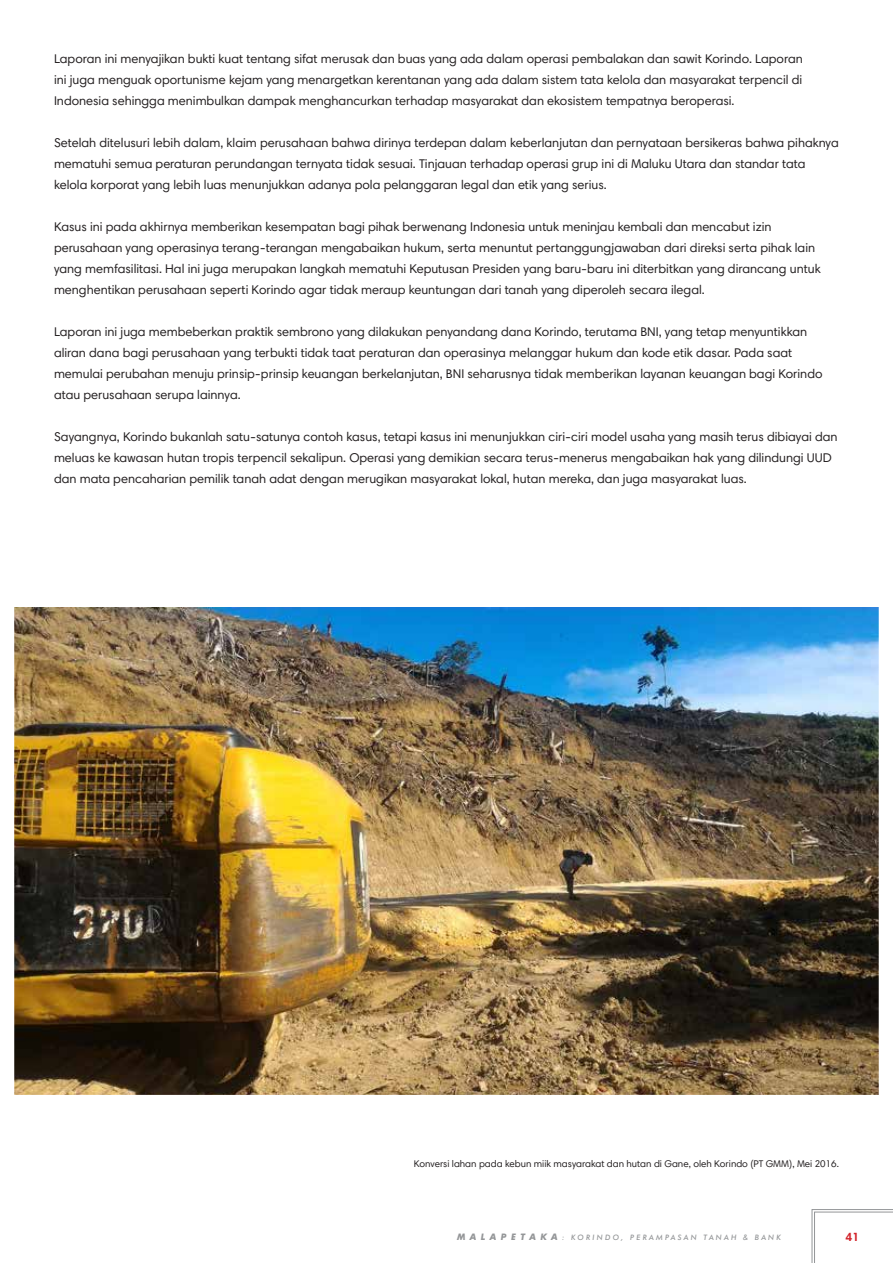
<style>
.page{position:relative;width:893px;height:1263px;background:#fff}
.page>*{position:absolute;margin:0;border:0;box-sizing:border-box;transform-origin:0 0}
.t1{font:12.75px/21px "Harmonia Sans Std";color:#231f20}
.t2{font:700 12px "Harmonia Sans Std";color:#d2232a}
.t3{font:9.75px "Harmonia Sans Std";color:#231f20}
.t4{font:italic 500 7.5px "Futura BT";letter-spacing:.3em;color:#949698}
.s1{font-weight:700;font-size:9px}
</style>
<div class="page">
<svg style="left:811px;top:1209px;width:82px;height:54px"></svg>
<img style="left:15px;top:608px;width:863px;height:486px">
<p class="t1" style="left:54px;top:48px;width:750px;text-align:justify">Laporan ini menyajikan bukti kuat tentang sifat merusak dan buas yang ada dalam operasi pembalakan dan sawit Korindo. Laporan ini juga menguak oportunisme kejam yang menargetkan kerentanan yang ada dalam sistem tata kelola dan masyarakat terpencil di Indonesia sehingga menimbulkan dampak menghancurkan terhadap masyarakat dan ekosistem tempatnya beroperasi.</p>
<p class="t1" style="left:54px;top:132px;width:786px">Setelah ditelusuri lebih dalam, klaim perusahaan bahwa dirinya terdepan dalam keberlanjutan dan pernyataan bersikeras bahwa pihaknya mematuhi semua peraturan perundangan ternyata tidak sesuai. Tinjauan terhadap operasi grup ini di Maluku Utara dan standar tata kelola korporat yang lebih luas menunjukkan adanya pola pelanggaran legal dan etik yang serius.</p>
<p class="t1" style="left:54px;top:216px;width:768px">Kasus ini pada akhirnya memberikan kesempatan bagi pihak berwenang Indonesia untuk meninjau kembali dan mencabut izin perusahaan yang operasinya terang-terangan mengabaikan hukum, serta menuntut pertanggungjawaban dari direksi serta pihak lain yang memfasilitasi. Hal ini juga merupakan langkah mematuhi Keputusan Presiden yang baru-baru ini diterbitkan yang dirancang untuk menghentikan perusahaan seperti Korindo agar tidak meraup keuntungan dari tanah yang diperoleh secara ilegal.</p>
<p class="t1" style="left:54px;top:321px;width:770px">Laporan ini juga membeberkan praktik sembrono yang dilakukan penyandang dana Korindo, terutama BNI, yang tetap menyuntikkan aliran dana bagi perusahaan yang terbukti tidak taat peraturan dan operasinya melanggar hukum dan kode etik dasar. Pada saat memulai perubahan menuju prinsip-prinsip keuangan berkelanjutan, BNI seharusnya tidak memberikan layanan keuangan bagi Korindo atau perusahaan serupa lainnya.</p>
<p class="t1" style="left:54px;top:426px;width:785px">Sayangnya, Korindo bukanlah satu-satunya contoh kasus, tetapi kasus ini menunjukkan ciri-ciri model usaha yang masih terus dibiayai dan meluas ke kawasan hutan tropis terpencil sekalipun. Operasi yang demikian secara terus-menerus mengabaikan hak yang dilindungi UUD dan mata pencaharian pemilik tanah adat dengan merugikan masyarakat lokal, hutan mereka, dan juga masyarakat luas.</p>
<p class="t3" style="left:414px;top:1158px;width:427px">Konversi lahan pada kebun miik masyarakat dan hutan di Gane, oleh Korindo (PT GMM), Mei 2016.</p>
<p class="t4" style="left:457px;top:1232px;width:325px"><span class="s1">M A L A P E TA KA</span> : KORINDO, PERAMPASAN TANAH &amp; BANK</p>
<p class="t2" style="left:845px;top:1229px;width:15px">41</p>
</div>
